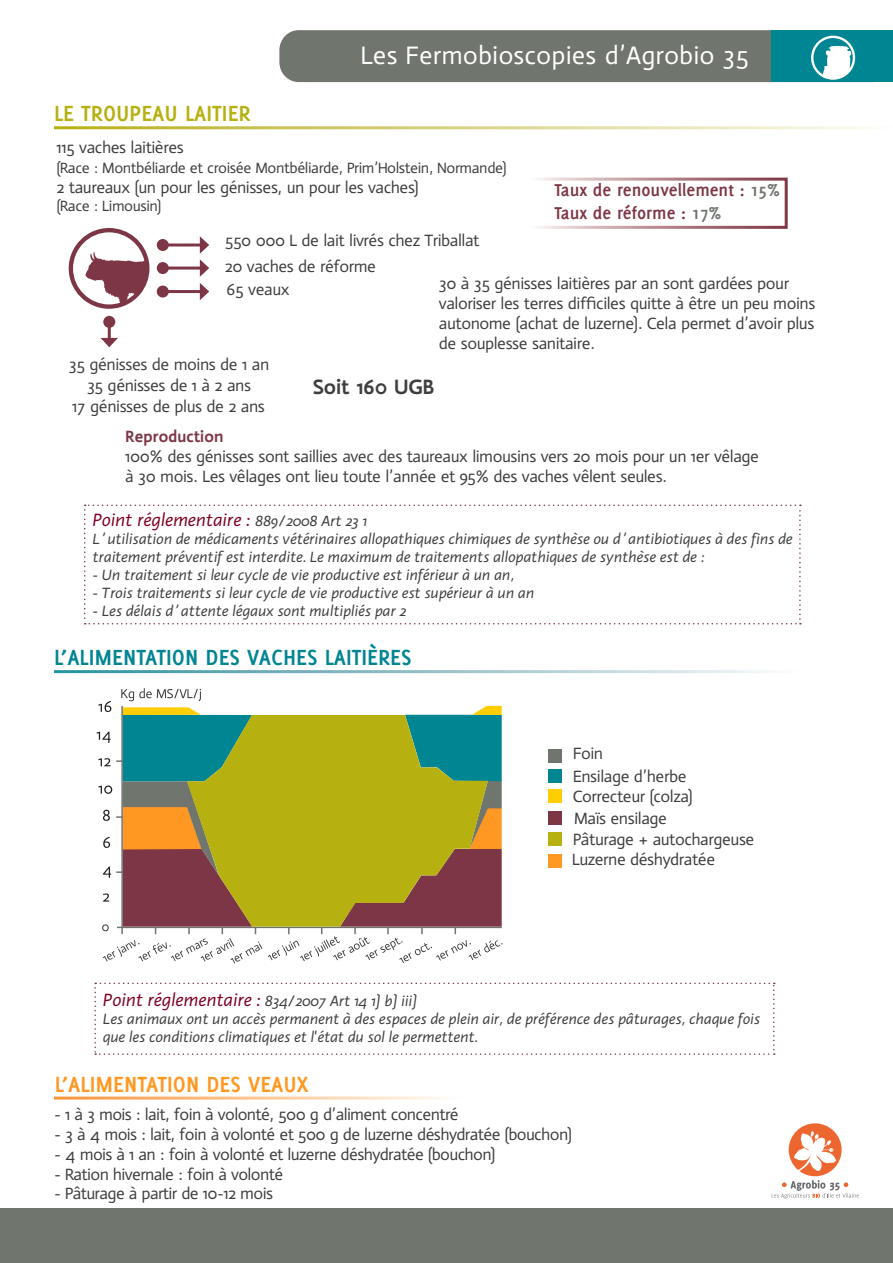
<style>
.page{position:relative;width:893px;height:1263px;background:#fff}
.page>*{position:absolute;margin:0;border:0;box-sizing:border-box;transform-origin:0 0}
.t1{font:25.5px "actor";color:#fff}
.t2{font:700 24px "Delicious";color:#008592}
.t3{font:700 24px "Delicious";color:#ff9821}
.t4{font:700 24px "Delicious";color:#b6b010}
.t5{font:700 21px "actor";letter-spacing:-.03em;color:#3e3e3f}
.t6{font:700 18.75px "Delicious";color:#7d3645}
.t7{font:italic 18px "actor";color:#7e0021}
.t8{font:16.5px/19.8px "actor";letter-spacing:-.03em;color:#3e3e3f}
.t9{font:700 16.5px "actor";letter-spacing:-.03em;color:#7d3645}
.t10{font:italic 15px/18px "actor";color:#3e3e3f}
.t11{font:15px "actor";letter-spacing:-.03em;color:#3e3e3f}
.s1{color:#70756e}
.s2{font-size:15px;color:#3e3e3f}
.s3{font-size:18px;color:#7e0021}
</style>
<div class="page">
<svg style="left:772px;top:1123px;width:87px;height:76px"></svg>
<div style="left:0;top:1209px;width:893px;height:54px;background:#70756e"></div>
<div style="left:279px;top:30px;width:613px;height:52px;background:#70756e;border-radius:20px"></div>
<div style="left:772px;top:30px;width:121px;height:52px;background:#008592"></div>
<svg style="left:69px;top:228px;width:80px;height:81px"></svg>
<hr style="left:163px;top:243px;width:40px;height:3px;background:#7d3645">
<div style="left:157px;top:239px;width:12px;height:12px;background:#7d3645;border-radius:50%"></div>
<hr style="left:163px;top:267px;width:40px;height:3px;background:#7d3645">
<div style="left:157px;top:262px;width:12px;height:12px;background:#7d3645;border-radius:50%"></div>
<svg style="left:200px;top:236px;width:9px;height:41px"></svg>
<hr style="left:163px;top:290px;width:40px;height:3px;background:#7d3645">
<div style="left:157px;top:286px;width:12px;height:12px;background:#7d3645;border-radius:50%"></div>
<svg style="left:200px;top:283px;width:9px;height:17px"></svg>
<hr style="left:108px;top:322px;width:3px;height:19px;background:#7d3645">
<div style="left:103px;top:316px;width:12px;height:12px;background:#7d3645;border-radius:50%"></div>
<svg style="left:101px;top:338px;width:17px;height:9px"></svg>
<div style="left:527px;top:178px;width:261px;height:51px;border:3px solid #fff"></div>
<div style="left:548px;top:854px;width:14px;height:14px;background:#ff9723"></div>
<div style="left:548px;top:832px;width:14px;height:14px;background:#b6b010"></div>
<div style="left:548px;top:749px;width:14px;height:14px;background:#70756e"></div>
<div style="left:548px;top:769px;width:14px;height:14px;background:#008592"></div>
<div style="left:548px;top:789px;width:14px;height:14px;background:#ffcd00"></div>
<div style="left:548px;top:811px;width:14px;height:14px;background:#7d3645"></div>
<svg style="left:94px;top:982px;width:681px;height:73px"></svg>
<svg style="left:811px;top:36px;width:44px;height:44px"></svg>
<hr style="left:117px;top:927px;width:385px;height:1px;background:#70756e">
<svg style="left:268px;top:706px;width:235px;height:257px"></svg>
<svg style="left:262px;top:715px;width:226px;height:211px;background:#9d9b24"></svg>
<svg style="left:96px;top:688px;width:166px;height:275px"></svg>
<svg style="left:84px;top:504px;width:717px;height:120px"></svg>
<p class="t4" style="left:54px;top:100px;width:198px">LE TROUPEAU LAITIER</p>
<p class="t1" style="left:361px;top:40px;width:390px">Les Fermobioscopies d’Agrobio 35</p>
<p class="t8" style="left:56px;top:138px;width:129px">115 vaches laitières</p>
<p class="t11" style="left:56px;top:159px;width:452px">(Race : Montbéliarde et croisée Montbéliarde, Prim’Holstein, Normande)</p>
<p class="t8" style="left:56px;top:177px;width:364px">2 taureaux (un pour les génisses, un pour les vaches)</p>
<p class="t11" style="left:56px;top:197px;width:107px">(Race : Limousin)</p>
<p class="t8" style="left:225px;top:230px;width:256px">550 000 L de lait livrés chez Triballat</p>
<p class="t8" style="left:225px;top:256px;width:153px">20 vaches de réforme</p>
<p class="t8" style="left:226px;top:279px;width:65px">65 veaux</p>
<p class="t6" style="left:555px;top:179px;width:227px">Taux de renouvellement : <span class="s1">15%</span></p>
<p class="t6" style="left:555px;top:202px;width:169px">Taux de réforme : <span class="s1">17%</span></p>
<p class="t8" style="left:439px;top:274px;width:378px">30 à 35 génisses laitières par an sont gardées pour valoriser les terres difficiles quitte à être un peu moins autonome (achat de luzerne). Cela permet d’avoir plus de souplesse sanitaire.</p>
<p class="t8" style="left:69px;top:355px;width:202px">35 génisses de moins de 1 an</p>
<p class="t8" style="left:87px;top:375px;width:166px">35 génisses de 1 à 2 ans</p>
<p class="t8" style="left:72px;top:396px;width:194px">17 génisses de plus de 2 ans</p>
<p class="t5" style="left:313px;top:373px;width:123px">Soit 160 UGB</p>
<p class="t9" style="left:125px;top:426px;width:100px">Reproduction</p>
<p class="t8" style="left:125px;top:447px;width:635px">100% des génisses sont saillies avec des taureaux limousins vers 20 mois pour un 1er vêlage à 30 mois. Les vêlages ont lieu toute l’année et 95% des vaches vêlent seules.</p>
<p class="t7" style="left:93px;top:509px;width:276px">Point réglementaire : <span class="s2">889/2008 Art 23 1</span></p>
<p class="t10" style="left:93px;top:530px;width:701px">L’utilisation de médicaments vétérinaires allopathiques chimiques de synthèse ou d’antibiotiques à des fins de traitement préventif est interdite. Le maximum de traitements allopathiques de synthèse est de :</p>
<p class="t10" style="left:93px;top:566px;width:423px">- Un traitement si leur cycle de vie productive est inférieur à un an,</p>
<p class="t10" style="left:93px;top:584px;width:443px">- Trois traitements si leur cycle de vie productive est supérieur à un an</p>
<p class="t10" style="left:93px;top:602px;width:315px">- Les délais d’attente légaux sont multipliés par 2</p>
<p class="t2" style="left:54px;top:644px;width:359px">L’ALIMENTATION DES VACHES LAITIÈRES</p>
<p class="t8" style="left:573px;top:744px;width:32px">Foin</p>
<p class="t8" style="left:573px;top:766px;width:115px">Ensilage d’herbe</p>
<p class="t8" style="left:573px;top:786px;width:121px">Correcteur (colza)</p>
<p class="t8" style="left:574px;top:808px;width:94px">Maïs ensilage</p>
<p class="t8" style="left:573px;top:829px;width:183px">Pâturage + autochargeuse</p>
<p class="t8" style="left:572px;top:850px;width:145px">Luzerne déshydratée</p>
<p class="t10" style="left:103px;top:992px;width:316px"><span class="s3">Point réglementaire :</span> 834/2007 Art 14 1) b) iii)</p>
<p class="t10" style="left:103px;top:1010px;width:659px">Les animaux ont un accès permanent à des espaces de plein air, de préférence des pâturages, chaque fois que les conditions climatiques et l'état du sol le permettent.</p>
<p class="t3" style="left:55px;top:1070px;width:255px">L’ALIMENTATION DES VEAUX</p>
<p class="t8" style="left:54px;top:1105px;width:406px">- 1 à 3 mois : lait, foin à volonté, 500 g d’aliment concentré</p>
<p class="t8" style="left:54px;top:1124px;width:520px">- 3 à 4 mois : lait, foin à volonté et 500 g de luzerne déshydratée (bouchon)</p>
<p class="t8" style="left:54px;top:1144px;width:443px">- 4 mois à 1 an : foin à volonté et luzerne déshydratée (bouchon)</p>
<p class="t8" style="left:54px;top:1164px;width:231px">- Ration hivernale : foin à volonté</p>
<p class="t8" style="left:54px;top:1184px;width:221px">- Pâturage à partir de 10-12 mois</p>
</div>
